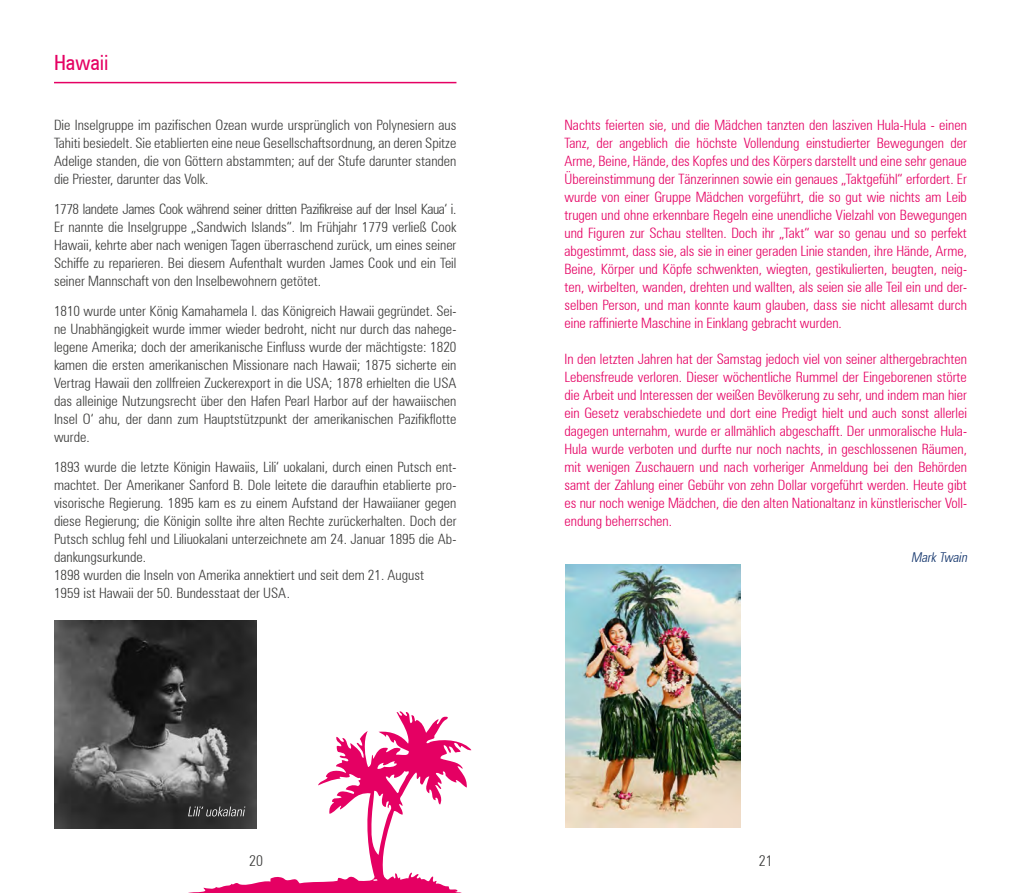
<style>
.page{position:relative;width:1021px;height:893px;background:#fff}
.page>*{position:absolute;margin:0;border:0;box-sizing:border-box;transform-origin:0 0}
.t1{font:condensed 21px "Zurich BT";color:#e50063}
.t2{font:300 condensed 15px "Zurich BT";color:#3b3b3a}
.t3{font:300 condensed 14.25px/18px "Zurich BT";color:#3b3b3a;text-align:justify}
.t4{font:300 condensed 14.25px/18px "Zurich BT";color:#e50063;text-align:justify}
.t5{font:italic 300 condensed 13.5px "Zurich BT";color:#0c2f68}
</style>
<div class="page">
<hr style="left:54px;top:82px;width:402px;height:1px;background:#e50063">
<img style="left:55px;top:621px;width:201px;height:207px">
<img style="left:565px;top:565px;width:175px;height:262px">
<svg style="left:167px;top:711px;width:305px;height:182px"></svg>
<h1 class="t1" style="left:54px;top:50px;width:56px">Hawaii</h1>
<p class="t3" style="left:54px;top:116px;width:404px">Die Inselgruppe im pazifischen Ozean wurde ursprünglich von Polynesiern aus Tahiti besiedelt. Sie etablierten eine neue Gesellschaftsordnung, an deren Spitze Adelige standen, die von Göttern abstammten; auf der Stufe darunter standen die Priester, darunter das Volk.</p>
<p class="t3" style="left:54px;top:200px;width:404px">1778 landete James Cook während seiner dritten Pazifikreise auf der Insel Kaua‘ i.<br>Er nannte die Inselgruppe „Sandwich Islands“. Im Frühjahr 1779 verließ Cook Hawaii, kehrte aber nach wenigen Tagen überraschend zurück, um eines seiner Schiffe zu reparieren. Bei diesem Aufenthalt wurden James Cook und ein Teil seiner Mannschaft von den Inselbewohnern getötet.</p>
<p class="t3" style="left:54px;top:302px;width:404px">1810 wurde unter König Kamahamela I. das Königreich Hawaii gegründet. Sei&shy;ne Unabhängigkeit wurde immer wieder bedroht, nicht nur durch das nahege&shy;legene Amerika; doch der amerikanische Einfluss wurde der mächtigste: 1820 kamen die ersten amerikanischen Missionare nach Hawaii; 1875 sicherte ein Vertrag Hawaii den zollfreien Zuckerexport in die USA; 1878 erhielten die USA das alleinige Nutzungsrecht über den Hafen Pearl Harbor auf der hawaiischen Insel O‘ ahu, der dann zum Hauptstützpunkt der amerikanischen Pazifikflotte wurde.</p>
<p class="t3" style="left:54px;top:458px;width:404px;text-align:left">1893 wurde die letzte Königin Hawaiis, Lili‘ uokalani, durch einen Putsch ent&shy;machtet. Der Amerikaner Sanford B. Dole leitete die daraufhin etablierte pro&shy;visorische Regierung. 1895 kam es zu einem Aufstand der Hawaiianer gegen diese Regierung; die Königin sollte ihre alten Rechte zurückerhalten. Doch der Putsch schlug fehl und Liliuokalani unterzeichnete am 24. Januar 1895 die Ab&shy;dankungsurkunde.<br>1898 wurden die Inseln von Amerika annektiert und seit dem 21. August<br>1959 ist Hawaii der 50. Bundesstaat der USA.</p>
<p class="t4" style="left:564px;top:116px;width:404px">Nachts feierten sie, und die Mädchen tanzten den lasziven Hula-Hula - einen Tanz, der angeblich die höchste Vollendung einstudierter Bewegungen der Arme, Beine, Hände, des Kopfes und des Körpers darstellt und eine sehr genaue Übereinstimmung der Tänzerinnen sowie ein genaues „Taktgefühl“ erfordert. Er wurde von einer Gruppe Mädchen vorgeführt, die so gut wie nichts am Leib trugen und ohne erkennbare Regeln eine unendliche Vielzahl von Bewegungen und Figuren zur Schau stellten. Doch ihr „Takt“ war so genau und so perfekt abgestimmt, dass sie, als sie in einer geraden Linie standen, ihre Hände, Arme, Beine, Körper und Köpfe schwenkten, wiegten, gestikulierten, beugten, neig&shy;ten, wirbelten, wanden, drehten und wallten, als seien sie alle Teil ein und der&shy;selben Person, und man konnte kaum glauben, dass sie nicht allesamt durch eine raffinierte Maschine in Einklang gebracht wurden.</p>
<p class="t4" style="left:564px;top:350px;width:404px">In den letzten Jahren hat der Samstag jedoch viel von seiner althergebrachten Lebensfreude verloren. Dieser wöchentliche Rummel der Eingeborenen störte die Arbeit und Interessen der weißen Bevölkerung zu sehr, und indem man hier ein Gesetz verabschiedete und dort eine Predigt hielt und auch sonst allerlei dagegen unternahm, wurde er allmählich abgeschafft. Der unmoralische Hula-Hula wurde verboten und durfte nur noch nachts, in geschlossenen Räumen, mit wenigen Zuschauern und nach vorheriger Anmeldung bei den Behörden samt der Zahlung einer Gebühr von zehn Dollar vorgeführt werden. Heute gibt es nur noch wenige Mädchen, die den alten Nationaltanz in künstlerischer Voll&shy;endung beherrschen.</p>
<p class="t5" style="left:911px;top:549px;width:60px">MarkTwain</p>
<p class="t2" style="left:249px;top:852px;width:15px">20</p>
<p class="t2" style="left:758px;top:852px;width:15px">21</p>
</div>
